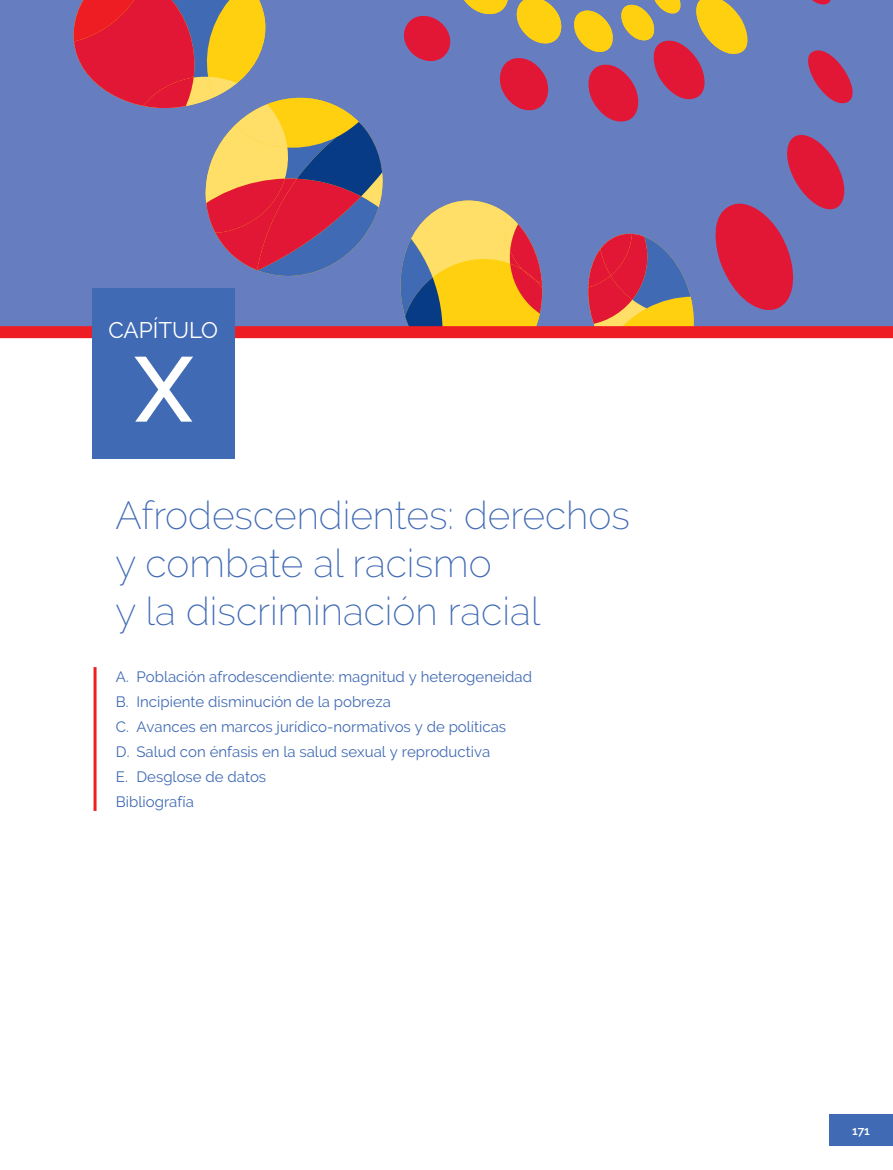
<style>
.page{position:relative;width:893px;height:1170px;background:#fff}
.page>*{position:absolute;margin:0;border:0;box-sizing:border-box;transform-origin:0 0}
._07_titulo_diagrama{font:600 91.5px "Raleway";color:#fff}
._01_titulo{font:200 39px/48px "Raleway";color:#406ab4}
._07_titulo_diagrama-2{font:22.5px "Raleway";color:#fff}
._13_indice_abc_portadilla{font:15px "Raleway";color:#406ab4}
.t1{font:600 12px "Raleway";color:#fff}
</style>
<div class="page">
<div style="left:0;top:0;width:893px;height:330px;background:#667ebf"></div>
<svg style="left:763px;top:0;width:90px;height:310px"></svg>
<svg style="left:753px;top:207px;width:10px;height:103px"></svg>
<svg style="left:73px;top:0;width:680px;height:326px"></svg>
<div style="left:829px;top:1114px;width:64px;height:32px;background:#406ab4"></div>
<hr style="left:94px;top:667px;width:3px;height:143px;background:#ee1d23">
<div style="left:0;top:326px;width:893px;height:12px;background:#ee1d23"></div>
<div style="left:92px;top:288px;width:142px;height:170px;background:#406ab4"></div>
<p class="_07_titulo_diagrama-2" style="left:108px;top:317px;width:111px">CAPÍTULO</p>
<p class="_07_titulo_diagrama" style="left:134px;top:337px;width:60px">X</p>
<p class="_01_titulo" style="left:116px;top:491px;width:516px">Afrodescendientes: derechos y combate al racismo<br>y la discriminación racial</p>
<p class="_13_indice_abc_portadilla" style="left:116px;top:667px;width:418px">A. Población afrodescendiente: magnitud y heterogeneidad</p>
<p class="_13_indice_abc_portadilla" style="left:116px;top:692px;width:276px">B. Incipiente disminución de la pobreza</p>
<p class="_13_indice_abc_portadilla" style="left:116px;top:717px;width:392px">C. Avances en marcos jurídico-normativos y de políticas</p>
<p class="_13_indice_abc_portadilla" style="left:116px;top:742px;width:376px">D. Salud con énfasis en la salud sexual y reproductiva</p>
<p class="_13_indice_abc_portadilla" style="left:116px;top:767px;width:152px">E. Desglose de datos</p>
<p class="_13_indice_abc_portadilla" style="left:116px;top:792px;width:79px">Bibliografía</p>
<p class="t1" style="left:852px;top:1123px;width:19px">171</p>
</div>
